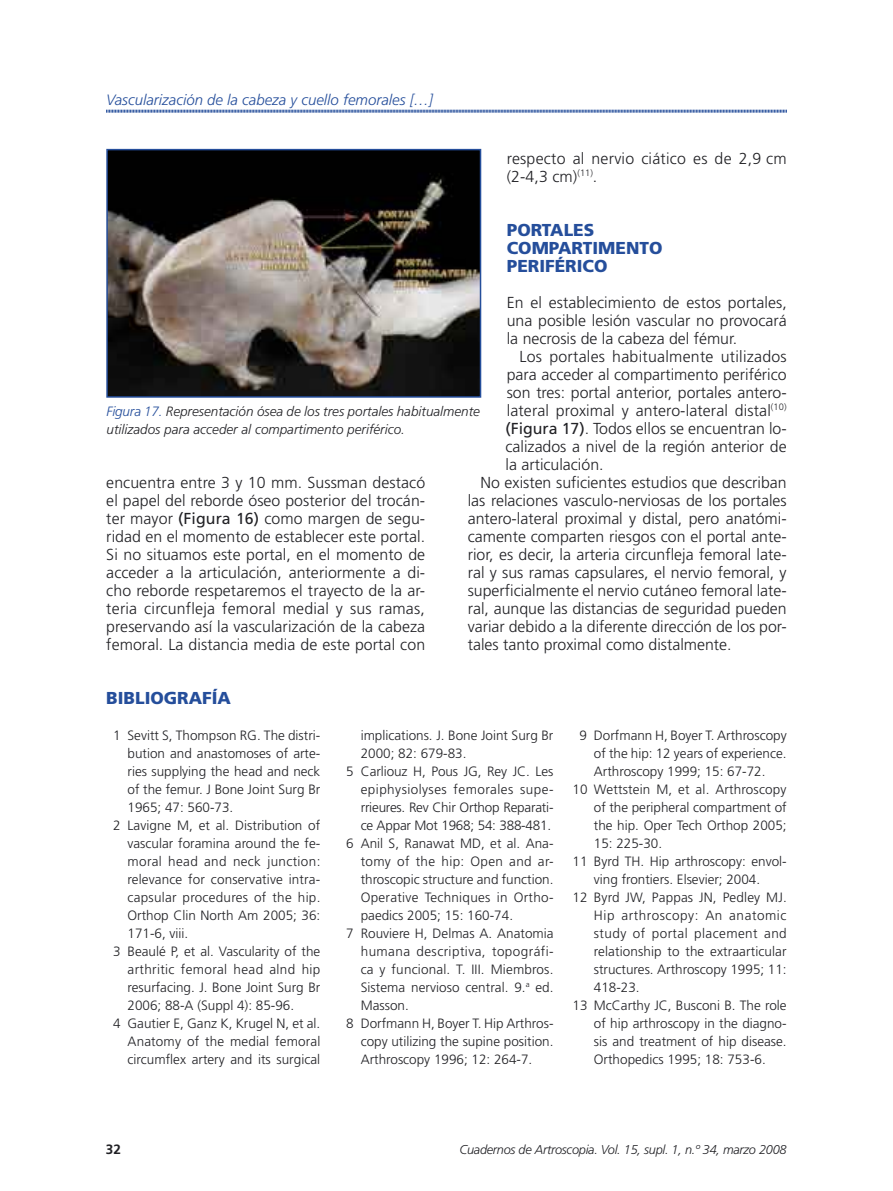
<style>
.page{position:relative;width:893px;height:1191px;background:#fff}
.page>*{position:absolute;margin:0;border:0;box-sizing:border-box;transform-origin:0 0}
.t1{font:900 17.25px/18px "Frutiger LT Std";color:#254e9b}
.t2{font:300 15.9px/18px "Frutiger LT Std";color:#212125;text-align:justify}
.t3{font:italic 300 15px "Frutiger LT Std";color:#254e9b}
.t4{font:300 13.5px "Frutiger LT Std";color:#212125}
.t5{font:italic 300 13.5px/18px "Frutiger LT Std";color:#212125}
.t6{font:300 13.5px "Frutiger LT Std";letter-spacing:.025em;color:#212125}
.t7{font:300 13.5px "Frutiger LT Std";letter-spacing:.02em;color:#212125}
.t8{font:300 13.5px "Frutiger LT Std";letter-spacing:.03em;color:#212125}
.t9{font:300 13.5px "Frutiger LT Std";letter-spacing:.035em;color:#212125}
.t10{font:300 13.5px "Frutiger LT Std";letter-spacing:.04em;color:#212125}
.t11{font:700 13.5px "Frutiger LT Std";color:#212125}
.t12{font:italic 300 12.75px "Frutiger LT Std";letter-spacing:-.02em;color:#212125}
.s1{font-weight:400}
.s2{color:#254e9b}
</style>
<div class="page">
<svg style="left:106px;top:109px;width:681px;height:4px;background:#90a5cc"></svg>
<img style="left:109px;top:152px;width:369px;height:243px">
<div style="left:106px;top:149px;width:375px;height:249px;border:2px solid #254e9b"></div>
<p class="t3" style="left:106px;top:92px;width:328px">Vascularización de la cabeza y cuello femorales […]</p>
<p class="t2" style="left:507px;top:149px;width:281px">respecto al nervio ciático es de 2,9 cm (2-4,3 cm)<sup>(11)</sup>.</p>
<p class="t1" style="left:507px;top:220px;width:157px">PORTALES<br>COMPARTIMENTO<br>PERIFÉRICO</p>
<p class="t2" style="left:507px;top:293px;width:282px">En el establecimiento de estos portales, una posible lesión vascular no provocará la necrosis de la cabeza del fémur.</p>
<p class="t2" style="left:520px;top:347px;width:269px">Los portales habitualmente utilizados</p>
<p class="t2" style="left:507px;top:365px;width:281px">para acceder al compartimento periférico</p>
<p class="t2" style="left:507px;top:383px;width:281px">son tres: portal anterior, portales antero-</p>
<p class="t2" style="left:507px;top:401px;width:281px">lateral proximal y antero-lateral distal<sup>(10)</sup></p>
<p class="t2" style="left:506px;top:419px;width:283px"><span class="s1">(Figura 17)</span>. Todos ellos se encuentran lo-</p>
<p class="t2" style="left:506px;top:437px;width:283px">calizados a nivel de la región anterior de</p>
<p class="t2" style="left:506px;top:455px;width:100px">la articulación.</p>
<p class="t2" style="left:480px;top:473px;width:308px">No existen suficientes estudios que describan</p>
<p class="t2" style="left:468px;top:491px;width:320px">las relaciones vasculo-nerviosas de los portales</p>
<p class="t2" style="left:468px;top:509px;width:320px">antero-lateral proximal y distal, pero anatómi-</p>
<p class="t2" style="left:468px;top:527px;width:320px">camente comparten riesgos con el portal ante-</p>
<p class="t2" style="left:468px;top:545px;width:320px">rior, es decir, la arteria circunfleja femoral late-</p>
<p class="t2" style="left:468px;top:563px;width:320px">ral y sus ramas capsulares, el nervio femoral, y</p>
<p class="t2" style="left:468px;top:581px;width:320px">superficialmente el nervio cutáneo femoral late-</p>
<p class="t2" style="left:468px;top:599px;width:320px">ral, aunque las distancias de seguridad pueden</p>
<p class="t2" style="left:468px;top:617px;width:320px">variar debido a la diferente dirección de los por-</p>
<p class="t2" style="left:468px;top:635px;width:265px">tales tanto proximal como distalmente.</p>
<p class="t5" style="left:107px;top:402px;width:375px"><span class="s2">Figura 17.</span> Representación ósea de los tres portales habitualmente utilizados para acceder al compartimento periférico.</p>
<p class="t2" style="left:106px;top:473px;width:320px">encuentra entre 3 y 10 mm. Sussman destacó el papel del reborde óseo posterior del trocán&shy;ter mayor <span class="s1">(Figura 16)</span> como margen de segu&shy;ridad en el momento de establecer este portal.<br>Si no situamos este portal, en el momento de acceder a la articulación, anteriormente a di&shy;cho reborde respetaremos el trayecto de la ar&shy;teria circunfleja femoral medial y sus ramas, preservando así la vascularización de la cabeza femoral. La distancia media de este portal con</p>
<p class="t1" style="left:106px;top:688px;width:126px">BIBLIOGRAFÍA</p>
<p class="t4" style="left:113px;top:727px;width:209px">1 Sevitt S, Thompson RG. The distri-</p>
<p class="t4" style="left:128px;top:745px;width:194px">bution and anastomoses of arte-</p>
<p class="t4" style="left:128px;top:763px;width:194px">ries supplying the head and neck</p>
<p class="t4" style="left:128px;top:781px;width:194px">of the femur. J Bone Joint Surg Br</p>
<p class="t4" style="left:128px;top:799px;width:107px">1965; 47: 560-73.</p>
<p class="t4" style="left:113px;top:817px;width:209px">2 Lavigne M, et al. Distribution of</p>
<p class="t4" style="left:128px;top:835px;width:194px">vascular foramina around the fe-</p>
<p class="t6" style="left:128px;top:853px;width:194px">moral head and neck junction:</p>
<p class="t4" style="left:128px;top:871px;width:194px">relevance for conservative intra-</p>
<p class="t7" style="left:128px;top:889px;width:194px">capsular procedures of the hip.</p>
<p class="t4" style="left:128px;top:907px;width:194px">Orthop Clin North Am 2005; 36:</p>
<p class="t4" style="left:128px;top:925px;width:62px">171-6, viii.</p>
<p class="t4" style="left:113px;top:943px;width:209px">3 Beaulé P, et al. Vascularity of the</p>
<p class="t6" style="left:128px;top:961px;width:194px">arthritic femoral head alnd hip</p>
<p class="t4" style="left:128px;top:979px;width:194px">resurfacing. J. Bone Joint Surg Br</p>
<p class="t4" style="left:128px;top:997px;width:168px">2006; 88-A (Suppl 4): 85-96.</p>
<p class="t4" style="left:113px;top:1015px;width:209px">4 Gautier E, Ganz K, Krugel N, et al.</p>
<p class="t4" style="left:128px;top:1033px;width:194px">Anatomy of the medial femoral</p>
<p class="t4" style="left:128px;top:1051px;width:194px">circumflex artery and its surgical</p>
<p class="t4" style="left:361px;top:727px;width:194px">implications. J. Bone Joint Surg Br</p>
<p class="t4" style="left:361px;top:745px;width:107px">2000; 82: 679-83.</p>
<p class="t4" style="left:346px;top:763px;width:209px">5 Carliouz H, Pous JG, Rey JC. Les</p>
<p class="t9" style="left:361px;top:781px;width:194px">epiphysiolyses femorales supe-</p>
<p class="t4" style="left:361px;top:799px;width:194px">rrieures. Rev Chir Orthop Reparati-</p>
<p class="t4" style="left:361px;top:817px;width:192px">ce Appar Mot 1968; 54: 388-481.</p>
<p class="t4" style="left:346px;top:835px;width:209px">6 Anil S, Ranawat MD, et al. Ana-</p>
<p class="t6" style="left:361px;top:853px;width:194px">tomy of the hip: Open and ar-</p>
<p class="t4" style="left:361px;top:871px;width:194px">throscopic structure and function.</p>
<p class="t7" style="left:361px;top:889px;width:194px">Operative Techniques in Ortho-</p>
<p class="t4" style="left:361px;top:907px;width:154px">paedics 2005; 15: 160-74.</p>
<p class="t4" style="left:346px;top:925px;width:209px">7 Rouviere H, Delmas A. Anatomia</p>
<p class="t8" style="left:361px;top:943px;width:194px">humana descriptiva, topográfi-</p>
<p class="t4" style="left:361px;top:961px;width:194px">ca y funcional. T. III. Miembros.</p>
<p class="t4" style="left:361px;top:979px;width:194px">Sistema nervioso central. 9.<sup>a</sup> ed.</p>
<p class="t4" style="left:361px;top:997px;width:50px">Masson.</p>
<p class="t4" style="left:346px;top:1015px;width:209px">8 Dorfmann H, Boyer T. Hip Arthros-</p>
<p class="t4" style="left:361px;top:1033px;width:194px">copy utilizing the supine position.</p>
<p class="t4" style="left:361px;top:1051px;width:173px">Arthroscopy 1996; 12: 264-7.</p>
<p class="t4" style="left:579px;top:727px;width:209px">9 Dorfmann H, Boyer T. Arthroscopy</p>
<p class="t4" style="left:594px;top:745px;width:194px">of the hip: 12 years of experience.</p>
<p class="t4" style="left:594px;top:763px;width:173px">Arthroscopy 1999; 15: 67-72.</p>
<p class="t4" style="left:573px;top:781px;width:215px">10 Wettstein M, et al. Arthroscopy</p>
<p class="t4" style="left:594px;top:799px;width:194px">of the peripheral compartment of</p>
<p class="t4" style="left:594px;top:817px;width:194px">the hip. Oper Tech Orthop 2005;</p>
<p class="t4" style="left:594px;top:835px;width:70px">15: 225-30.</p>
<p class="t4" style="left:573px;top:853px;width:216px">11 Byrd TH. Hip arthroscopy: envol-</p>
<p class="t4" style="left:594px;top:871px;width:168px">ving frontiers. Elsevier; 2004.</p>
<p class="t4" style="left:573px;top:889px;width:216px">12 Byrd JW, Pappas JN, Pedley MJ.</p>
<p class="t10" style="left:594px;top:907px;width:194px">Hip arthroscopy: An anatomic</p>
<p class="t8" style="left:594px;top:925px;width:194px">study of portal placement and</p>
<p class="t4" style="left:594px;top:943px;width:194px">relationship to the extraarticular</p>
<p class="t4" style="left:594px;top:961px;width:194px">structures. Arthroscopy 1995; 11:</p>
<p class="t4" style="left:594px;top:979px;width:47px">418-23.</p>
<p class="t4" style="left:573px;top:997px;width:215px">13 McCarthy JC, Busconi B. The role</p>
<p class="t4" style="left:594px;top:1015px;width:194px">of hip arthroscopy in the diagno-</p>
<p class="t4" style="left:594px;top:1033px;width:194px">sis and treatment of hip disease.</p>
<p class="t4" style="left:594px;top:1051px;width:173px">Orthopedics 1995; 18: 753-6.</p>
<p class="t11" style="left:106px;top:1141px;width:17px">32</p>
<p class="t12" style="left:459px;top:1142px;width:329px">Cuadernos de Artroscopia. Vol. 15, supl. 1, n.º 34, marzo 2008</p>
</div>
